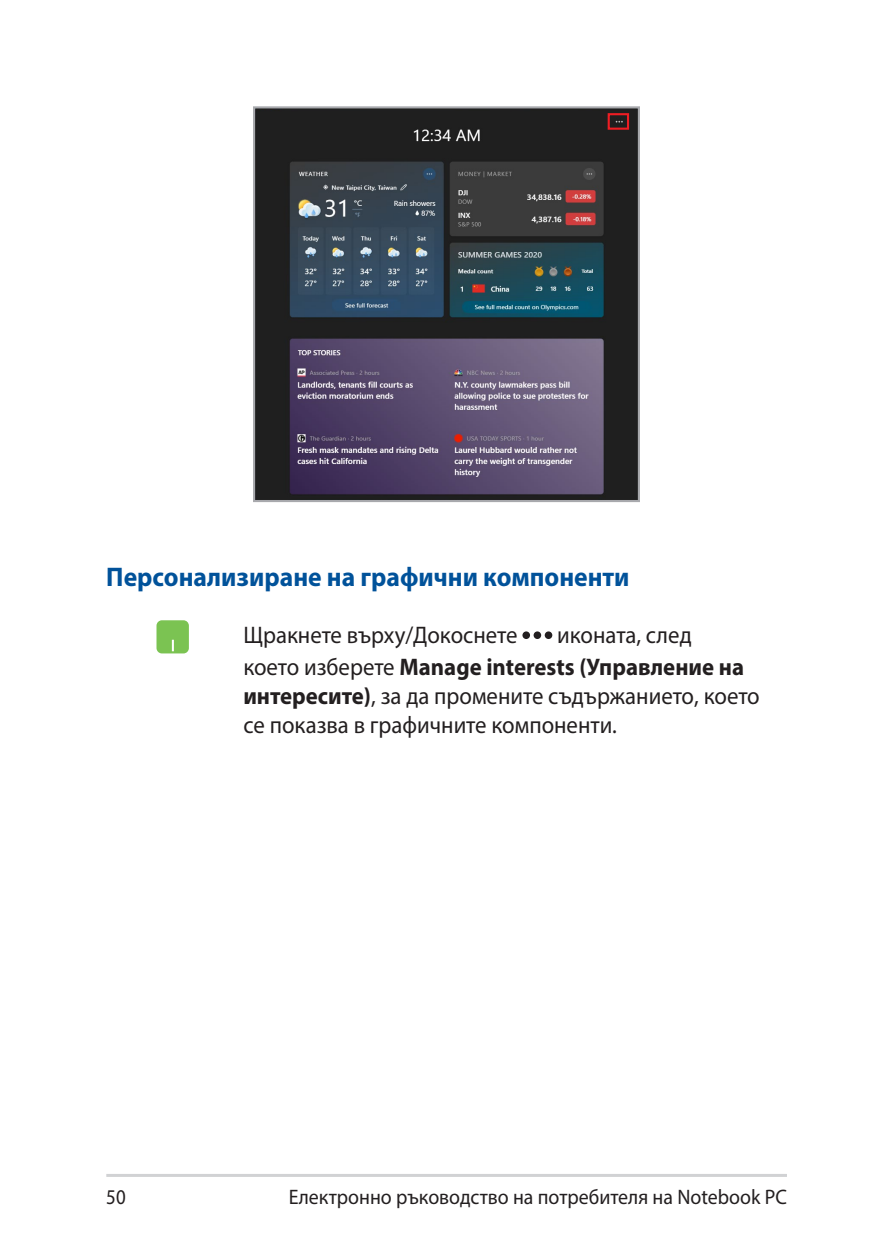
<style>
.page{position:relative;width:893px;height:1259px;background:#fff}
.page>*{position:absolute;margin:0;border:0;box-sizing:border-box;transform-origin:0 0}
.t1{font:700 27px "Myriad Pro";color:#01529a;scale:.95 1}
.t2{font:24px/28.8px "Myriad Pro";color:#231f20;scale:.95 1}
.t3{font:700 24px/31.8px "Myriad Pro";color:#231f20;scale:.95 1}
.t4{font:21px "Myriad Pro";color:#231f20;scale:.95 1}
.t5{font:21px "Myriad Pro";color:#231f20;scale:.9 1}
.s1{font-weight:400}
.s2{font-weight:700}
</style>
<div class="page">
<hr style="left:106px;top:1174px;width:681px;height:3px;background:#d1d2d4">
<div style="left:156px;top:620px;width:33px;height:33px;background:#7bc352;border-radius:5px"></div>
<svg style="left:172px;top:640px;width:2px;height:11px"></svg>
<div style="left:522px;top:631px;width:8px;height:8px;background:#231f20;border-radius:50%"></div>
<div style="left:534px;top:631px;width:7px;height:8px;background:#231f20;border-radius:50%"></div>
<div style="left:545px;top:631px;width:7px;height:8px;background:#231f20;border-radius:50%"></div>
<img style="left:256px;top:109px;width:381px;height:390px">
<div style="left:253px;top:106px;width:387px;height:396px;border:2px solid #a8a9ad"></div>
<div style="left:608px;top:113px;width:21px;height:17px;border:2px solid #ee1d23"></div>
<p class="t1" style="left:106px;top:559px;width:552px">Персонализиране на графични компоненти</p>
<p class="t2" style="left:243px;top:620px;width:290px">Щракнете върху/Докоснете</p>
<p class="t3" style="left:243px;top:618px;width:529px;text-indent:314px"><span class="s1">иконата, след което изберете</span> Manage interests (Управление на</p>
<p class="t2" style="left:243px;top:681px;width:545px"><span class="s2">интересите)</span>, за да промените съдържанието, което се показва в графичните компоненти.</p>
<p class="t5" style="left:106px;top:1184px;width:23px">50</p>
<p class="t4" style="left:289px;top:1184px;width:526px">Електронно ръководство на потребителя на Notebook PC</p>
</div>
